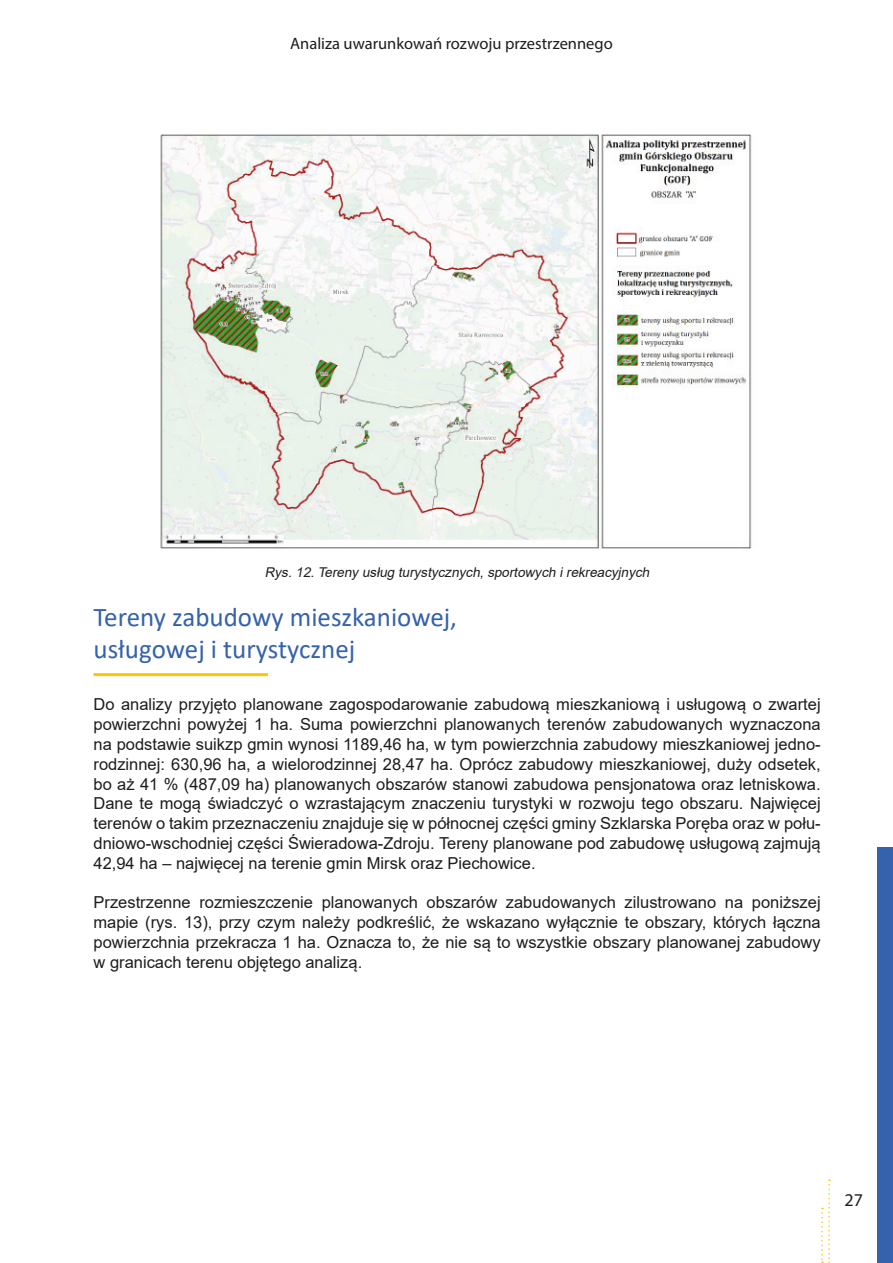
<style>
.page{position:relative;width:893px;height:1263px;background:#fff}
.page>*{position:absolute;margin:0;border:0;box-sizing:border-box;transform-origin:0 0}
.t1{font:27px "Calibri";color:#3562ac}
.t2{font:18px "Myriad Pro";color:#1d1d1b}
.t3{font:16.5px/19.8px "Arial";color:#1d1d1b;text-align:justify}
.t4{font:16.5px "Myriad Pro";color:#1d1d1b}
.t5{font:italic 13.5px "Arial";color:#1d1d1b}
</style>
<div class="page">
<div style="left:877px;top:847px;width:16px;height:416px;background:#3562ac"></div>
<svg style="left:821px;top:1179px;width:9px;height:84px"></svg>
<hr style="left:94px;top:673px;width:174px;height:3px;background:#fdc400">
<img style="left:160px;top:134px;width:592px;height:415px">
<p class="t4" style="left:290px;top:33px;width:324px">Analiza uwarunkowań rozwoju przestrzennego</p>
<p class="t5" style="left:265px;top:563px;width:389px">Rys.12.Tereny usług turystycznych,sportowych irekreacyj nych</p>
<p class="t1" style="left:94px;top:598px;width:365px">Tereny zabudowy mieszkaniowej,</p>
<p class="t1" style="left:94px;top:630px;width:263px">usługowej i turystycznej</p>
<p class="t3" style="left:94px;top:695px;width:729px">Do analizy przyjęto planowane zagospodarowanie zabudową mieszkaniową i usługową o zwartej powierzchni powyżej 1 ha. Suma powierzchni planowanych terenów zabudowanych wyznaczona na podstawie suikzp gmin wynosi 1189,46 ha, w tym powierzchnia zabudowy mieszkaniowej jedno&shy;rodzinnej: 630,96 ha, a wielorodzinnej 28,47 ha. Oprócz zabudowy mieszkaniowej, duży odsetek, bo aż 41 % (487,09 ha) planowanych obszarów stanowi zabudowa pensjonatowa oraz letniskowa.<br>Dane te mogą świadczyć o wzrastającym znaczeniu turystyki w rozwoju tego obszaru. Najwięcej terenów o takim przeznaczeniu znajduje się w północnej części gminy Szklarska Poręba oraz w połu&shy;dniowo-wschodniej części Świeradowa-Zdroju. Tereny planowane pod zabudowę usługową zajmują 42,94 ha – najwięcej na terenie gmin Mirsk oraz Piechowice.</p>
<p class="t3" style="left:94px;top:893px;width:729px">Przestrzenne rozmieszczenie planowanych obszarów zabudowanych zilustrowano na poniższej mapie (rys. 13), przy czym należy podkreślić, że wskazano wyłącznie te obszary, których łączna powierzchnia przekracza 1 ha. Oznacza to, że nie są to wszystkie obszary planowanej zabudowy w granicach terenu objętego analizą.</p>
<p class="t2" style="left:845px;top:1189px;width:20px">27</p>
</div>
